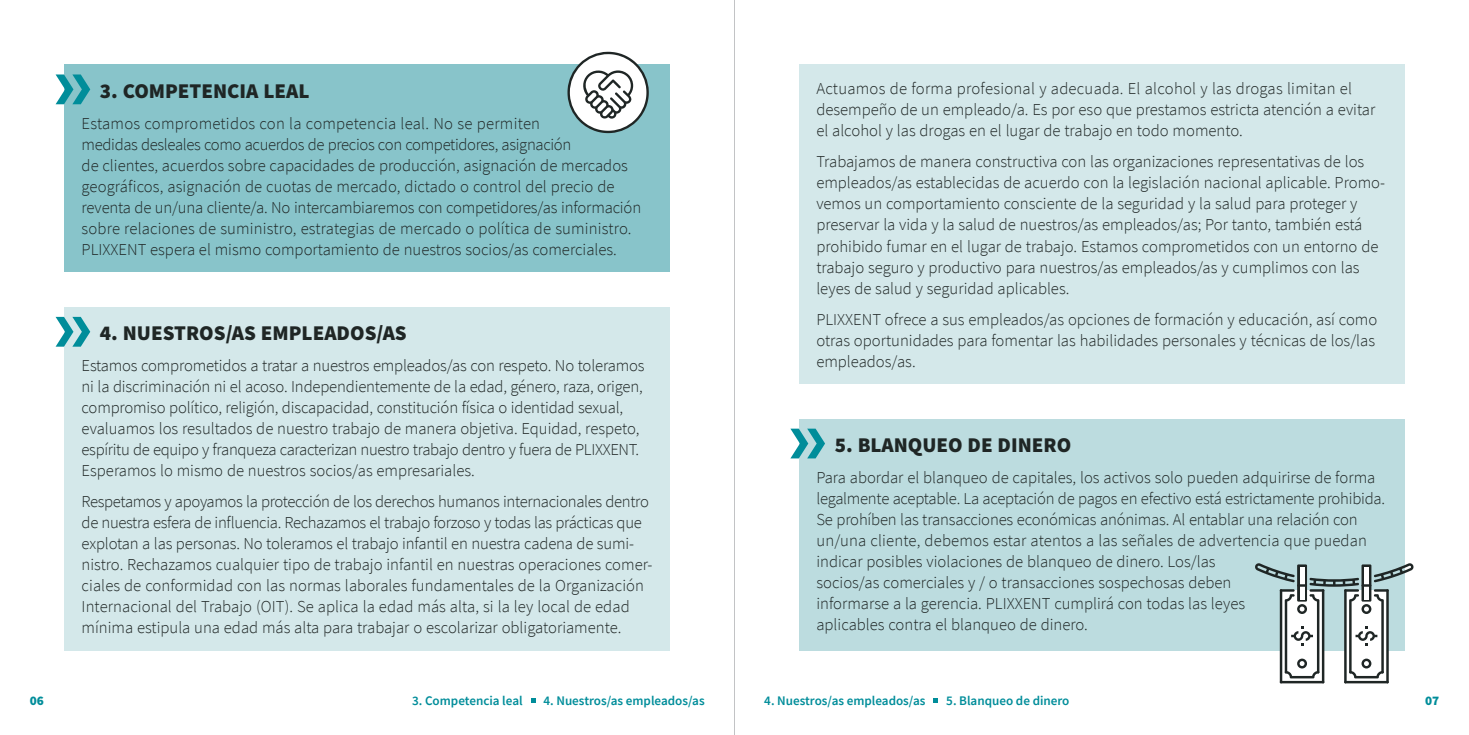
<style>
.page{position:relative;width:1469px;height:735px;background:#fff}
.page>*{position:absolute;margin:0;border:0;box-sizing:border-box;transform-origin:0 0}
.t1{font:900 21px "Source Sans Pro";color:#1f2625}
.t2{font:300 16.62px/21px "Source Sans Pro";color:#1f2625}
.t3{font:600 13.12px "Source Sans Pro";color:#008d9a}
.t4{font:900 13.12px "Source Sans Pro";color:#008d9a}
</style>
<div class="page">
<svg style="left:933px;top:698px;width:5px;height:5px"></svg>
<svg style="left:531px;top:698px;width:4px;height:5px"></svg>
<div style="left:64px;top:64px;width:606px;height:208px;background:#88c4ca"></div>
<div style="left:64px;top:307px;width:606px;height:343px;background:#d4e8ea"></div>
<div style="left:799px;top:64px;width:605px;height:320px;background:#d4e8ea"></div>
<svg style="left:56px;top:74px;width:34px;height:30px"></svg>
<svg style="left:56px;top:317px;width:34px;height:29px"></svg>
<div style="left:799px;top:418px;width:605px;height:232px;background:#bcdcdf"></div>
<svg style="left:790px;top:428px;width:35px;height:30px"></svg>
<svg style="left:1346px;top:678px;width:33px;height:2px"></svg>
<hr style="left:1386px;top:589px;width:2px;height:94px;background:#1f2625">
<hr style="left:1344px;top:589px;width:2px;height:94px;background:#1f2625">
<hr style="left:1344px;top:680px;width:44px;height:3px;background:#1f2625">
<hr style="left:1321px;top:589px;width:3px;height:94px;background:#1f2625">
<hr style="left:1279px;top:589px;width:3px;height:94px;background:#1f2625">
<hr style="left:1279px;top:680px;width:45px;height:3px;background:#1f2625">
<svg style="left:1254px;top:563px;width:159px;height:115px"></svg>
<svg style="left:567px;top:52px;width:82px;height:81px"></svg>
<hr style="left:734px;top:0;width:1px;height:734px;background:#85878b">
<p class="t1" style="left:100px;top:76px;width:211px">3. COMPETENCIA LEAL</p>
<p class="t2" style="left:82px;top:113px;width:561px">Estamos comprometidos con la competencia leal. No se permiten<br>medidas desleales como acuerdos de precios con competidores, asignación<br>de clientes, acuerdos sobre capacidades de producción, asignación de mercados geográficos, asignación de cuotas de mercado, dictado o control del precio de reventa de un/una cliente/a. No intercambiaremos con competidores/as información sobre relaciones de suministro, estrategias de mercado o política de suministro.<br>PLIXXENT espera el mismo comportamiento de nuestros socios/as comerciales.</p>
<p class="t1" style="left:100px;top:318px;width:308px">4. NUESTROS/AS EMPLEADOS/AS</p>
<p class="t2" style="left:82px;top:355px;width:564px">Estamos comprometidos a tratar a nuestros empleados/as con respeto. No toleramos ni la discriminación ni el acoso. Independientemente de la edad, género, raza, origen, compromiso político, religión, discapacidad, constitución física o identidad sexual, evaluamos los resultados de nuestro trabajo de manera objetiva. Equidad, respeto, espíritu de equipo y franqueza caracterizan nuestro trabajo dentro y fuera de PLIXXENT.<br>Esperamos lo mismo de nuestros socios/as empresariales.</p>
<p class="t2" style="left:82px;top:491px;width:572px">Respetamos y apoyamos la protección de los derechos humanos internacionales dentro de nuestra esfera de influencia. Rechazamos el trabajo forzoso y todas las prácticas que explotan a las personas. No toleramos el trabajo infantil en nuestra cadena de sumi&shy;nistro. Rechazamos cualquier tipo de trabajo infantil en nuestras operaciones comer&shy;ciales de conformidad con las normas laborales fundamentales de la Organización Internacional del Trabajo (OIT). Se aplica la edad más alta, si la ley local de edad mínima estipula una edad más alta para trabajar o escolarizar obligatoriamente.</p>
<p class="t2" style="left:816px;top:78px;width:560px">Actuamos de forma profesional y adecuada. El alcohol y las drogas limitan el desempeño de un empleado/a. Es por eso que prestamos estricta atención a evitar el alcohol y las drogas en el lugar de trabajo en todo momento.</p>
<p class="t2" style="left:816px;top:151px;width:570px">Trabajamos de manera constructiva con las organizaciones representativas de los empleados/as establecidas de acuerdo con la legislación nacional aplicable. Promo&shy;vemos un comportamiento consciente de la seguridad y la salud para proteger y preservar la vida y la salud de nuestros/as empleados/as; Por tanto, también está prohibido fumar en el lugar de trabajo. Estamos comprometidos con un entorno de trabajo seguro y productivo para nuestros/as empleados/as y cumplimos con las leyes de salud y seguridad aplicables.</p>
<p class="t2" style="left:816px;top:308px;width:562px">PLIXXENT ofrece a sus empleados/as opciones de formación y educación, así como otras oportunidades para fomentar las habilidades personales y técnicas de los/las empleados/as.</p>
<p class="t1" style="left:834px;top:430px;width:238px">5. BLANQUEO DE DINERO</p>
<p class="t2" style="left:816px;top:466px;width:570px">Para abordar el blanqueo de capitales, los activos solo pueden adquirirse de forma legalmente aceptable. La aceptación de pagos en efectivo está estrictamente prohibida.<br>Se prohíben las transacciones económicas anónimas. Al entablar una relación con un/una cliente, debemos estar atentos a las señales de advertencia que puedan indicar posibles violaciones de blanqueo de dinero. Los/las<br>socios/as comerciales y / o transacciones sospechosas deben<br>informarse a la gerencia. PLIXXENT cumplirá con todas las leyes<br>aplicables contra el blanqueo de dinero.</p>
<p class="t4" style="left:30px;top:691px;width:16px">06</p>
<p class="t3" style="left:412px;top:691px;width:112px">3. Competencia leal</p>
<p class="t3" style="left:543px;top:691px;width:163px">4. Nuestros/as empleados/as</p>
<p class="t3" style="left:764px;top:691px;width:163px">4. Nuestros/as empleados/as</p>
<p class="t3" style="left:946px;top:691px;width:125px">5. Blanqueo de dinero</p>
<p class="t4" style="left:1424px;top:691px;width:16px">07</p>
</div>
